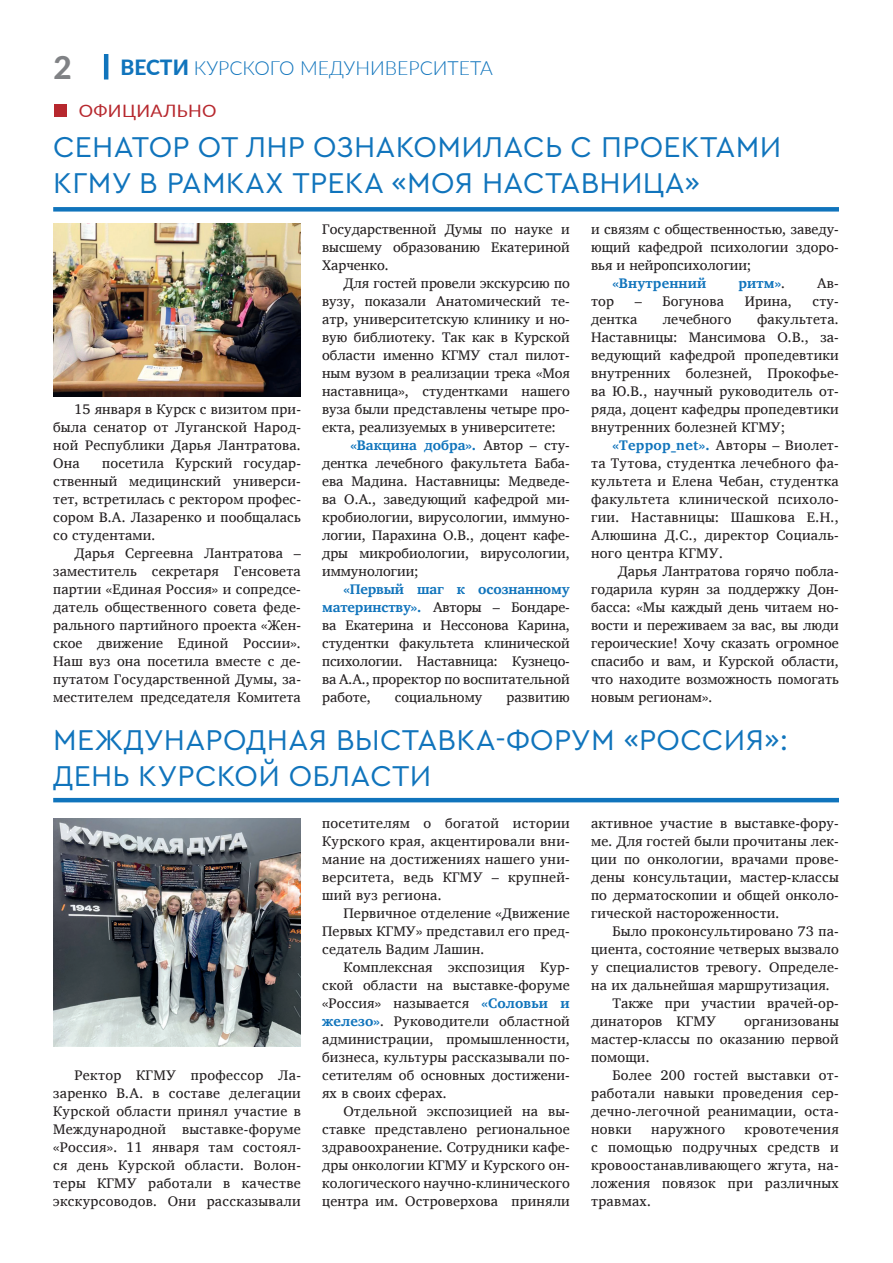
<style>
.page{position:relative;width:893px;height:1263px;background:#fff}
.page>*{position:absolute;margin:0;border:0;box-sizing:border-box;transform-origin:0 0}
.t1{font:900 31.5px "Lato";color:#808285}
.t2{font:30px/36px "Cera Pro";letter-spacing:.01em;color:#1074bc}
.t3{font:300 19.5px "Lato";color:#1074bc}
.t4{font:17.1px "Lato";letter-spacing:.02em;color:#b7282e;scale:1.05 1}
.t5{font:14.25px/18px "Charis SIL";letter-spacing:.01em;color:#231f20;text-align:justify}
.t6{font:700 14.25px "Charis SIL";letter-spacing:.01em;color:#1074bc}
.s1{font-weight:900;font-size:21px}
.s2{font-weight:400;color:#231f20}
.s3{font-weight:700;color:#1074bc}
</style>
<div class="page">
<hr style="left:104px;top:54px;width:4px;height:26px;background:#1074bc">
<div style="left:54px;top:105px;width:13px;height:12px;background:#b7282e"></div>
<div style="left:53px;top:207px;width:786px;height:5px;background:#1074bc"></div>
<hr style="left:53px;top:798px;width:786px;height:4px;background:#1074bc">
<img style="left:53px;top:223px;width:248px;height:173px">
<img style="left:53px;top:819px;width:248px;height:227px">
<h1 class="t1" style="left:54px;top:44px;width:20px">2</h1>
<h3 class="t3" style="left:120px;top:54px;width:374px"><span class="s1">ВЕСТИ</span> КУРСКОГО МЕДУНИВЕРСИТЕТА</h3>
<p class="t4" style="left:79px;top:100px;width:133px">ОФИЦИАЛЬНО</p>
<h2 class="t2" style="left:53px;top:127px;width:730px">СЕНАТОР ОТ ЛНР ОЗНАКОМИЛАСЬ С ПРОЕКТАМИ<br>КГМУ В РАМКАХ ТРЕКА «МОЯ НАСТАВНИЦА»</h2>
<p class="t5" style="left:53px;top:400px;width:249px;text-indent:21px">15 января в Курск с визитом при&shy;была сенатор от Луганской Народ&shy;ной Республики Дарья Лантратова.<br>Она</p>
<p class="t5" style="left:53px;top:454px;width:249px;text-indent:49px">посетила Курский государ&shy;ственный медицинский универси&shy;тет, встретилась с ректором профес&shy;сором В.А. Лазаренко и пообщалась со студентами.</p>
<p class="t5" style="left:53px;top:544px;width:249px;text-indent:21px">Дарья Сергеевна Лантратова – заместитель секретаря Генсовета партии «Единая Россия» и сопредсе&shy;датель общественного совета феде&shy;рального партийного проекта «Жен&shy;ское движение Единой России».<br>Наш вуз она посетила вместе с де&shy;путатом Государственной Думы, за&shy;местителем председателя Комитета</p>
<p class="t5" style="left:322px;top:220px;width:249px">Государственной Думы по науке и высшему образованию Екатериной Харченко.</p>
<p class="t5" style="left:343px;top:274px;width:228px">Для гостей провели экскурсию по</p>
<p class="t5" style="left:322px;top:292px;width:249px">вузу, показали Анатомический те-</p>
<p class="t5" style="left:322px;top:310px;width:249px">атр, университетскую клинику и но-</p>
<p class="t5" style="left:322px;top:328px;width:249px">вую библиотеку. Так как в Курской</p>
<p class="t5" style="left:322px;top:346px;width:249px">области именно КГМУ стал пилот-</p>
<p class="t5" style="left:322px;top:364px;width:249px">ным вузом в реализации трека «Моя</p>
<p class="t5" style="left:322px;top:382px;width:249px">наставница», студентками нашего</p>
<p class="t5" style="left:322px;top:400px;width:249px">вуза были представлены четыре про-</p>
<p class="t5" style="left:322px;top:418px;width:235px">екта, реализуемых в университете:</p>
<p class="t6" style="left:350px;top:437px;width:221px">«Вакцина добра». <span class="s2">Автор – сту-</span></p>
<p class="t5" style="left:322px;top:454px;width:249px">дентка лечебного факультета Баба-</p>
<p class="t5" style="left:322px;top:472px;width:249px">ева Мадина. Наставницы: Медведе-</p>
<p class="t5" style="left:322px;top:490px;width:249px">ва О.А., заведующий кафедрой ми-</p>
<p class="t5" style="left:322px;top:508px;width:249px">кробиологии, вирусологии, иммуно-</p>
<p class="t5" style="left:322px;top:526px;width:249px">логии, Парахина О.В., доцент кафе-</p>
<p class="t5" style="left:322px;top:544px;width:249px">дры микробиологии, вирусологии,</p>
<p class="t5" style="left:322px;top:562px;width:98px">иммунологии;</p>
<p class="t5" style="left:322px;top:580px;width:249px;text-indent:21px"><span class="s3">«Первый шаг к осознанному материнству».</span> Авторы – Бондаре&shy;ва Екатерина и Нессонова Карина, студентки факультета клинической психологии. Наставница: Кузнецо&shy;ва А.А., проректор по воспитательной работе,</p>
<p class="t5" style="left:395px;top:688px;width:89px">социальному</p>
<p class="t5" style="left:506px;top:688px;width:65px">развитию</p>
<p class="t5" style="left:591px;top:220px;width:249px">и связям с общественностью, заведу&shy;ющий кафедрой психологии здоро&shy;вья и нейропсихологии;</p>
<p class="t6" style="left:612px;top:275px;width:96px">«Внутренний</p>
<p class="t6" style="left:738px;top:275px;width:48px">ритм»<span class="s2">.</span></p>
<p class="t5" style="left:817px;top:274px;width:23px">Ав-</p>
<p class="t5" style="left:591px;top:292px;width:24px">тор</p>
<p class="t5" style="left:635px;top:292px;width:91px">– Богунова</p>
<p class="t5" style="left:745px;top:292px;width:49px">Ирина,</p>
<p class="t5" style="left:813px;top:292px;width:28px">сту-</p>
<p class="t5" style="left:591px;top:310px;width:48px">дентка</p>
<p class="t5" style="left:663px;top:310px;width:70px">лечебного</p>
<p class="t5" style="left:591px;top:310px;width:249px;text-indent:166px">факультета.<br>Наставницы: Мансимова О.В., за&shy;ведующий кафедрой пропедевтики внутренних болезней, Прокофье&shy;ва Ю.В., научный руководитель от&shy;ряда, доцент кафедры пропедевтики внутренних болезней КГМУ;</p>
<p class="t5" style="left:591px;top:436px;width:249px;text-indent:21px"><span class="s3">«Террор_net».</span> Авторы – Виолет&shy;та Тутова, студентка лечебного фа&shy;культета и Елена Чебан, студентка факультета клинической психоло&shy;гии. Наставницы: Шашкова Е.Н., Алюшина Д.С., директор Социаль&shy;ного центра КГМУ.</p>
<p class="t5" style="left:591px;top:562px;width:249px;text-indent:27px">Дарья Лантратова горячо побла&shy;годарила курян за поддержку Дон&shy;басса: «Мы каждый день читаем но&shy;вости и переживаем за вас, вы люди героические! Хочу сказать огромное спасибо и вам, и Курской области, что находите возможность помогать новым регионам».</p>
<h2 class="t2" style="left:53px;top:720px;width:736px">МЕЖДУНАРОДНАЯ ВЫСТАВКА-ФОРУМ «РОССИЯ»:<br>ДЕНЬ КУРСКОЙ ОБЛАСТИ</h2>
<p class="t5" style="left:53px;top:1066px;width:249px;text-indent:21px">Ректор КГМУ профессор Ла&shy;заренко В.А. в составе делегации Курской области принял участие в Международной выставке-форуме «Россия». 11 января там состоял&shy;ся день Курской области. Волон&shy;теры КГМУ работали в качестве экскурсоводов. Они рассказывали</p>
<p class="t5" style="left:322px;top:814px;width:249px">посетителям о богатой истории Курского края, акцентировали вни&shy;мание на достижениях нашего уни&shy;верситета, ведь КГМУ – крупней&shy;ший вуз региона.</p>
<p class="t5" style="left:322px;top:904px;width:249px;text-indent:21px">Первичное отделение «Движение Первых КГМУ» представил его пред&shy;седатель Вадим Лашин.</p>
<p class="t5" style="left:322px;top:958px;width:249px;text-indent:21px">Комплексная экспозиция Кур&shy;ской области на выставке-форуме «Россия» называется <span class="s3">«Соловьи и железо»</span>. Руководители областной администрации, промышленности, бизнеса, культуры рассказывали по&shy;сетителям об основных достижени&shy;ях в своих сферах.</p>
<p class="t5" style="left:322px;top:1102px;width:249px;text-indent:21px">Отдельной экспозицией на вы&shy;ставке представлено региональное здравоохранение. Сотрудники кафе&shy;дры онкологии КГМУ и Курского он&shy;кологического научно-клинического центра им. Островерхова приняли</p>
<p class="t5" style="left:591px;top:814px;width:249px">активное участие в выставке-фору&shy;ме. Для гостей были прочитаны лек&shy;ции по онкологии, врачами прове&shy;дены консультации, мастер-классы по дерматоскопии и общей онколо&shy;гической настороженности.</p>
<p class="t5" style="left:612px;top:922px;width:228px">Было проконсультировано 73 па-</p>
<p class="t5" style="left:591px;top:940px;width:249px">циента, состояние четверых вызвало</p>
<p class="t5" style="left:591px;top:958px;width:249px">у специалистов тревогу. Определе-</p>
<p class="t5" style="left:591px;top:976px;width:240px">на их дальнейшая маршрутизация.</p>
<p class="t5" style="left:612px;top:994px;width:228px">Также при участии врачей-ор-</p>
<p class="t5" style="left:591px;top:1012px;width:126px">динаторов КГМУ</p>
<p class="t5" style="left:591px;top:1012px;width:249px;text-indent:153px">организованы мастер-классы по оказанию первой помощи.</p>
<p class="t5" style="left:591px;top:1066px;width:249px;text-indent:21px">Более 200 гостей выставки от&shy;работали навыки проведения сер&shy;дечно-легочной реанимации, оста&shy;новки</p>
<p class="t5" style="left:591px;top:1120px;width:249px;text-indent:153px">кровотечения с помощью подручных средств и кровоостанавливающего жгута, на&shy;ложения повязок при различных травмах.</p>
<p class="t5" style="left:651px;top:1120px;width:75px">наружного</p>
</div>
